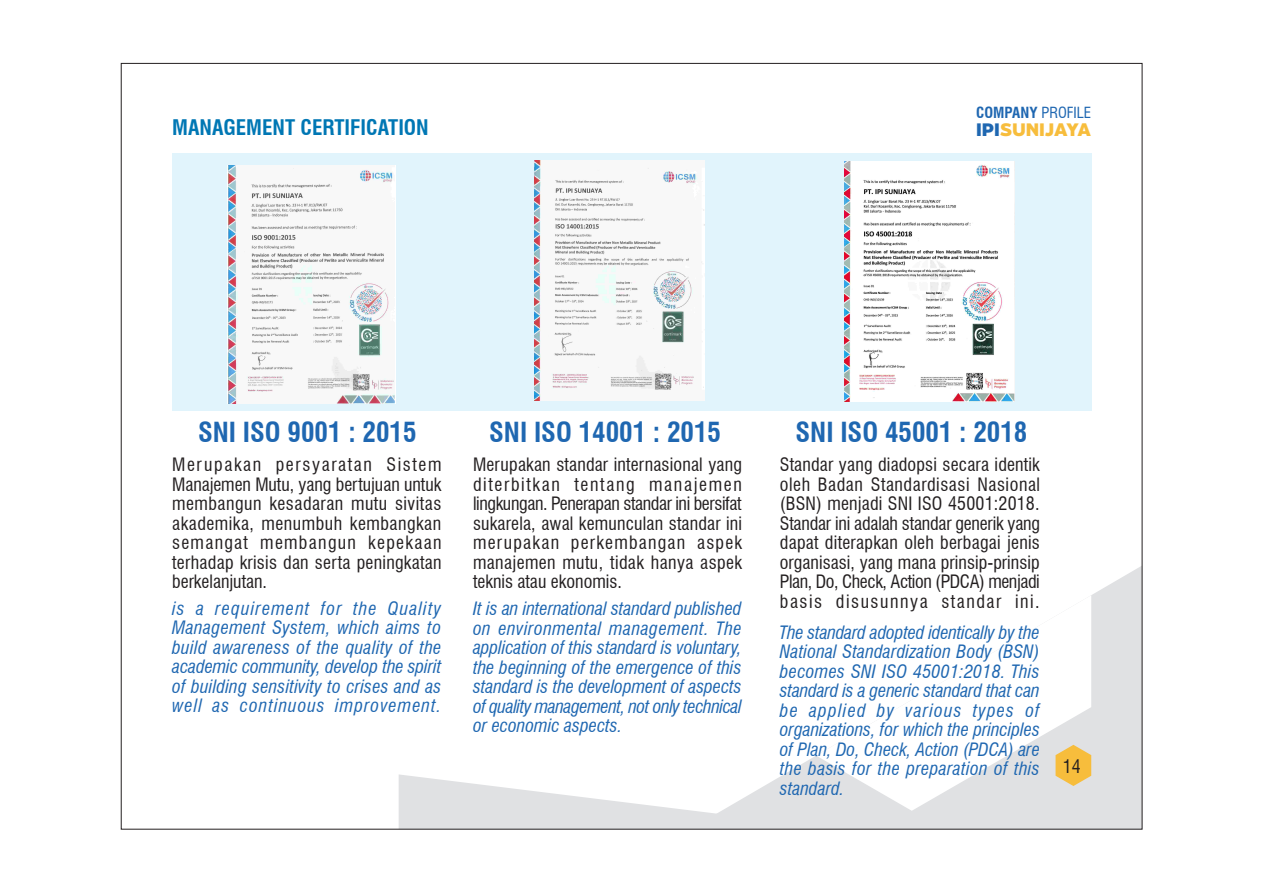
<style>
.page{position:relative;width:1262px;height:893px;background:#fff}
.page>*{position:absolute;margin:0;border:0;box-sizing:border-box;transform-origin:0 0}
.t1{font:700 condensed 27px "Swiss 721 BT";color:#1f67b1}
.t2{font:700 condensed 21px "Swiss 721 BT";color:#0077b4}
.t3{font:italic condensed 18px/19.5px "Swiss 721 BT";letter-spacing:.01em;color:#1f67b1;text-align:justify}
.t4{font:condensed 18px/19.5px "Swiss 721 BT";letter-spacing:.015em;color:#231f20;text-align:justify}
.t5{font:18px "Kepler 296";color:#f7bd3c}
.t6{font:700 condensed 15px "Swiss 721 BT";color:#1f67b1}
.s1{font-weight:400}
.s2{color:#1f67b1}
</style>
<div class="page">
<svg style="left:740px;top:567px;width:400px;height:260px"></svg>
<svg style="left:816px;top:595px;width:275px;height:215px"></svg>
<svg style="left:399px;top:774px;width:341px;height:53px"></svg>
<div style="left:172px;top:153px;width:919px;height:257px;background:#e1f4fc"></div>
<img style="left:228px;top:165px;width:168px;height:238px">
<img style="left:534px;top:161px;width:170px;height:239px">
<svg style="left:1055px;top:744px;width:36px;height:42px"></svg>
<img style="left:844px;top:161px;width:170px;height:240px">
<p class="t2" style="left:172px;top:115px;width:258px">MANAGEMENT CERTIFICATION</p>
<p class="t6" style="left:976px;top:104px;width:116px">COMPANY <span class="s1">PROFILE</span></p>
<p class="t5" style="left:976px;top:117px;width:116px"><span class="s2">IPI</span>SUNIJAYA</p>
<h1 class="t1" style="left:198px;top:416px;width:220px">SNI ISO 9001 : 2015</h1>
<p class="t4" style="left:172px;top:454px;width:271px">Merupakan persyaratan Sistem Manajemen Mutu, yang bertujuan untuk membangun kesadaran mutu sivitas akademika, menumbuh kembangkan semangat membangun kepekaan terhadap krisis dan serta peningkatan berkelanjutan.</p>
<p class="t3" style="left:172px;top:598px;width:271px">is a requirement for the Quality Management System, which aims to build awareness of the quality of the academic community, develop the spirit of building sensitivity to crises and as well as continuous improvement.</p>
<h1 class="t1" style="left:489px;top:416px;width:233px">SNI ISO 14001 : 2015</h1>
<p class="t4" style="left:473px;top:454px;width:271px">Merupakan standar internasional yang diterbitkan tentang manajemen lingkungan. Penerapan standar ini bersifat sukarela, awal kemunculan standar ini merupakan perkembangan aspek manajemen mutu, tidak hanya aspek teknis atau ekonomis.</p>
<p class="t3" style="left:473px;top:598px;width:270px">It is an international standard published on environmental management. The application of this standard is voluntary, the beginning of the emergence of this standard is the development of aspects of quality management, not only technical or economic aspects.</p>
<h1 class="t1" style="left:795px;top:416px;width:233px">SNI ISO 45001 : 2018</h1>
<p class="t4" style="left:780px;top:454px;width:262px">Standar yang diadopsi secara identik oleh Badan Standardisasi Nasional (BSN) menjadi SNI ISO 45001:2018.<br>Standar ini adalah standar generik yang dapat diterapkan oleh berbagai jenis organisasi, yang mana prinsip-prinsip Plan, Do, Check, Action (PDCA) menjadi basis disusunnya standar ini.</p>
<p class="t3" style="left:780px;top:622px;width:261px">The standard adopted identically by the National Standardization Body (BSN) becomes SNI ISO 45001:2018. This standard is a generic standard that can be applied by various types of organizations, for which the principles of Plan, Do, Check, Action (PDCA) are the basis for the preparation of this standard.</p>
<p class="t4" style="left:1062px;top:756px;width:19px">14</p>
</div>
